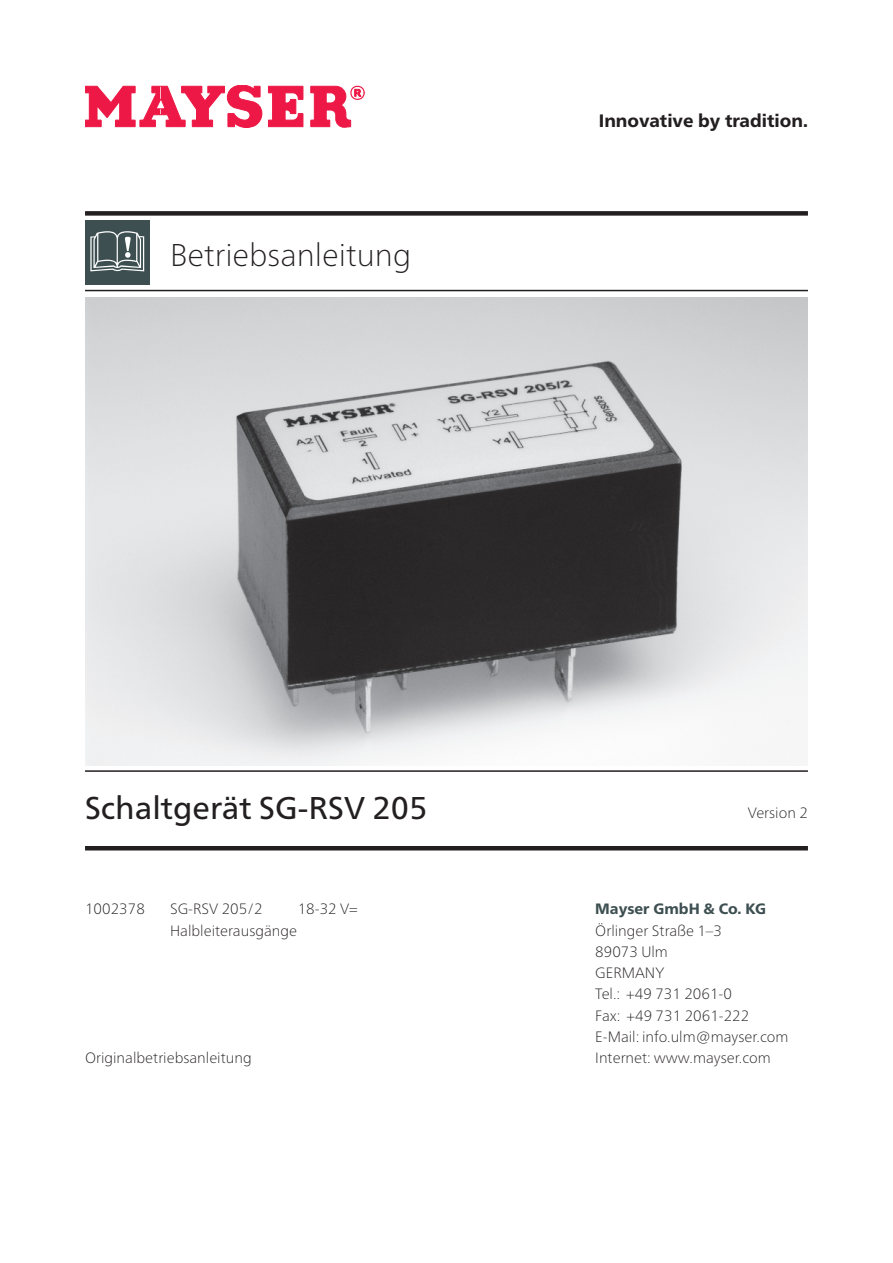
<style>
.page{position:relative;width:893px;height:1263px;background:#fff}
.page>*{position:absolute;margin:0;border:0;box-sizing:border-box;transform-origin:0 0}
.t1{font:31.5px "Frutiger Neue LTW1 G";color:#231f20}
.t2{font:100 31.5px "Frutiger Neue LTW1 G";color:#231f20}
.t3{font:800 18px "Frutiger Neue LTW1 G";color:#231f20}
.t4{font:100 15px/21.3px "Frutiger Neue LTW1 G";color:#231f20}
.t5{font:800 15px "Frutiger Neue LTW1 G";color:#3d4f51}
</style>
<div class="page">
<div style="left:85px;top:211px;width:723px;height:5px;background:#231f20"></div>
<hr style="left:85px;top:290px;width:723px;height:1px;background:#231f20">
<img style="left:85px;top:298px;width:723px;height:467px">
<hr style="left:85px;top:770px;width:723px;height:2px;background:#231f20">
<hr style="left:85px;top:846px;width:723px;height:4px;background:#231f20">
<div style="left:85px;top:220px;width:65px;height:64px;background:#3d4f51"></div>
<svg style="left:90px;top:231px;width:54px;height:40px"></svg>
<svg style="left:268px;top:86px;width:35px;height:41px"></svg>
<svg style="left:311px;top:85px;width:54px;height:42px"></svg>
<svg style="left:85px;top:85px;width:177px;height:43px"></svg>
<h1 class="t2" style="left:170px;top:233px;width:243px">Betriebsanleitung</h1>
<p class="t3" style="left:599px;top:107px;width:211px">Innovative by tradition.</p>
<h1 class="t1" style="left:85px;top:785px;width:344px">Schaltgerät SG-RSV 205</h1>
<p class="t4" style="left:85px;top:897px;width:61px">1002378</p>
<p class="t4" style="left:170px;top:897px;width:94px">SG-RSV 205/2</p>
<p class="t4" style="left:298px;top:897px;width:62px">18-32 V=</p>
<p class="t4" style="left:170px;top:919px;width:128px">Halbleiterausgänge</p>
<p class="t4" style="left:85px;top:1046px;width:168px">Originalbetriebsanleitung</p>
<p class="t4" style="left:748px;top:801px;width:62px">Version 2</p>
<p class="t5" style="left:595px;top:898px;width:172px">Mayser GmbH &amp; Co. KG</p>
<p class="t4" style="left:595px;top:919px;width:195px">Örlinger Straße 1–3<br>89073 Ulm<br>GERMANY<br>Tel.: +49 731 2061-0<br>Fax: +49 731 2061-222<br>E-Mail: info.ulm@mayser.com<br>Internet: www.mayser.com</p>
</div>
